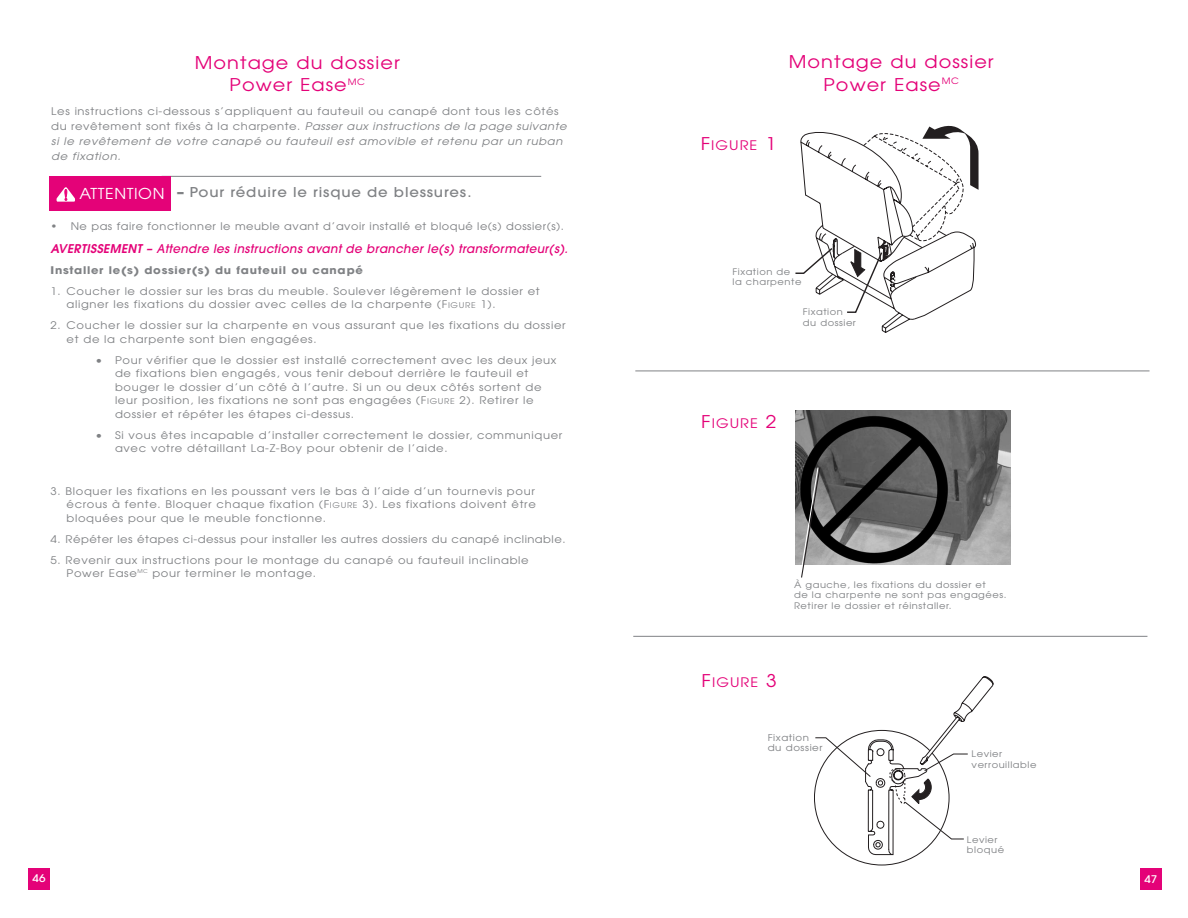
<style>
.page{position:relative;width:1188px;height:918px;background:#fff}
.page>*{position:absolute;margin:0;border:0;box-sizing:border-box;transform-origin:0 0}
.t1{font:17.55px/22.5px "Avant Garde";letter-spacing:.055em;color:#e40278;text-align:center;scale:1.1 1}
.t2{font:15px "Avant Garde";letter-spacing:.04em;color:#fff;scale:1.06 1}
.t3{font:500 13.5px "Avant Garde";letter-spacing:.055em;color:#808285;scale:1.1 1}
.t4{font:13.2px "Avant Garde";letter-spacing:.075em;color:#e40278;scale:1.1 1}
.t5{font:italic 500 12px "Avant Garde";letter-spacing:.03em;color:#e40278}
.t6{font:10.5px/13.5px "Avant Garde";letter-spacing:.055em;color:#808285;scale:1.1 1}
.t7{font:italic 10.5px/15px "Avant Garde";letter-spacing:.055em;color:#808285;scale:1.1 1}
.t8{font:10.5px "Avant Garde";letter-spacing:.055em;color:#808285;scale:1.08 1}
.t9{font:700 10.5px "Avant Garde";letter-spacing:.06em;color:#808285;scale:1.1 1}
.t10{font:500 10.5px "Avant Garde";color:#fff;scale:1.1 1}
.t11{font:9.3px/10.5px "Avant Garde";letter-spacing:.055em;color:#808285;scale:1.1 1}
.t12{font:9px/10.5px "Avant Garde";letter-spacing:.055em;color:#808285;scale:1.1 1}
.s1{font-style:normal}
.s2{font-weight:700}
.s3{font-weight:500}
.s4{font-weight:600}
.s5{font-size:7.8px}
.s6{font-size:17.55px}
</style>
<div class="page">
<hr style="left:162px;top:176px;width:379px;height:1px;background:#808285">
<div style="left:49px;top:176px;width:121px;height:34px;background:#e40278"></div>
<svg style="left:56px;top:187px;width:19px;height:15px"></svg>
<svg style="left:814px;top:676px;width:179px;height:189px"></svg>
<svg style="left:795px;top:126px;width:184px;height:207px"></svg>
<img style="left:795px;top:411px;width:216px;height:154px">
<svg style="left:799px;top:466px;width:22px;height:112px;background:#747474"></svg>
<div style="left:1140px;top:869px;width:22px;height:21px;background:#e40278"></div>
<div style="left:28px;top:868px;width:22px;height:22px;background:#e40278"></div>
<hr style="left:635px;top:371px;width:515px;height:1px;background:#808285">
<hr style="left:633px;top:636px;width:514px;height:1px;background:#808285">
<h1 class="t1" style="left:195px;top:53px;width:188px">Montage du dossier<br>Power Ease<sup>MC</sup></h1>
<h1 class="t1" style="left:789px;top:52px;width:188px">Montage du dossier<br>Power Ease<sup>MC</sup></h1>
<p class="t7" style="left:51px;top:105px;width:470px"><span class="s1">Les instructions ci-dessous s’appliquent au fauteuil ou canapé dont tous les côtés du revêtement sont fixés à la charpente.</span> Passer aux instructions de la page suivante si le revêtement de votre canapé ou fauteuil est amovible et retenu par un ruban de fixation.</p>
<p class="t3" style="left:177px;top:187px;width:269px"><span class="s2">–</span> Pour réduire le risque de blessures.</p>
<p class="t8" style="left:51px;top:222px;width:477px"><span class="s3">•</span> Ne pas faire fonctionner le meuble avant d’avoir installé et bloqué le(s) dossier(s).</p>
<p class="t5" style="left:51px;top:244px;width:519px"><span class="s4">AVERTISSEMENT –</span> Attendre les instructions avant de brancher le(s) transformateur(s).</p>
<p class="t9" style="left:51px;top:266px;width:285px">Installer le(s) dossier(s) du fauteuil ou canapé</p>
<p class="t6" style="left:67px;top:285px;width:432px;text-indent:-16px">1. Coucher le dossier sur les bras du meuble. Soulever légèrement le dossier et aligner les fixations du dossier avec celles de la charpente (F<span class="s5">IGURE</span> 1).</p>
<p class="t6" style="left:67px;top:320px;width:455px;text-indent:-16px">2. Coucher le dossier sur la charpente en vous assurant que les fixations du dossier et de la charpente sont bien engagées.</p>
<p class="t6" style="left:115px;top:354px;width:403px;text-indent:-20px">• Pour vérifier que le dossier est installé correctement avec les deux jeux de fixations bien engagés, vous tenir debout derrière le fauteuil et bouger le dossier d’un côté à l’autre. Si un ou deux côtés sortent de leur position, les fixations ne sont pas engagées (F<span class="s5">IGURE</span> 2). Retirer le dossier et répéter les étapes ci-dessus.</p>
<p class="t6" style="left:115px;top:429px;width:408px;text-indent:-20px">• Si vous êtes incapable d’installer correctement le dossier, communiquer avec votre détaillant La-Z-Boy pour obtenir de l’aide.</p>
<p class="t6" style="left:67px;top:485px;width:428px;text-align:justify;text-indent:-16px">3. Bloquer les fixations en les poussant vers le bas à l’aide d’un tournevis pour écrous à fente. Bloquer chaque fixation (F<span class="s5">IGURE</span> 3). Les fixations doivent être bloquées pour que le meuble fonctionne.</p>
<p class="t6" style="left:51px;top:533px;width:470px">4. Répéter les étapes ci-dessus pour installer les autres dossiers du canapé inclinable.</p>
<p class="t6" style="left:67px;top:554px;width:422px;text-indent:-16px">5. Revenir aux instructions pour le montage du canapé ou fauteuil inclinable<br>Power Ease<sup>MC</sup> pour terminer le montage.</p>
<h2 class="t2" style="left:79px;top:188px;width:82px">ATTENTION</h2>
<p class="t4" style="left:701px;top:140px;width:70px"><span class="s6">F</span>IGURE <span class="s6">1</span></p>
<p class="t12" style="left:733px;top:267px;width:64px">Fixation de la charpente</p>
<p class="t12" style="left:803px;top:308px;width:50px">Fixation du dossier</p>
<p class="t4" style="left:701px;top:418px;width:70px"><span class="s6">F</span>IGURE <span class="s6">2</span></p>
<p class="t12" style="left:794px;top:580px;width:195px">À gauche, les fixations du dossier et<br>de la charpente ne sont pas engagées.<br>Retirer le dossier et réinstaller.</p>
<p class="t4" style="left:702px;top:677px;width:70px"><span class="s6">F</span>IGURE <span class="s6">3</span></p>
<p class="t11" style="left:768px;top:733px;width:51px">Fixation du dossier</p>
<p class="t12" style="left:972px;top:750px;width:60px">Levier verrouillable</p>
<p class="t12" style="left:967px;top:835px;width:35px">Levier bloqué</p>
<p class="t10" style="left:33px;top:875px;width:13px">46</p>
<p class="t10" style="left:1144px;top:875px;width:13px">47</p>
</div>
